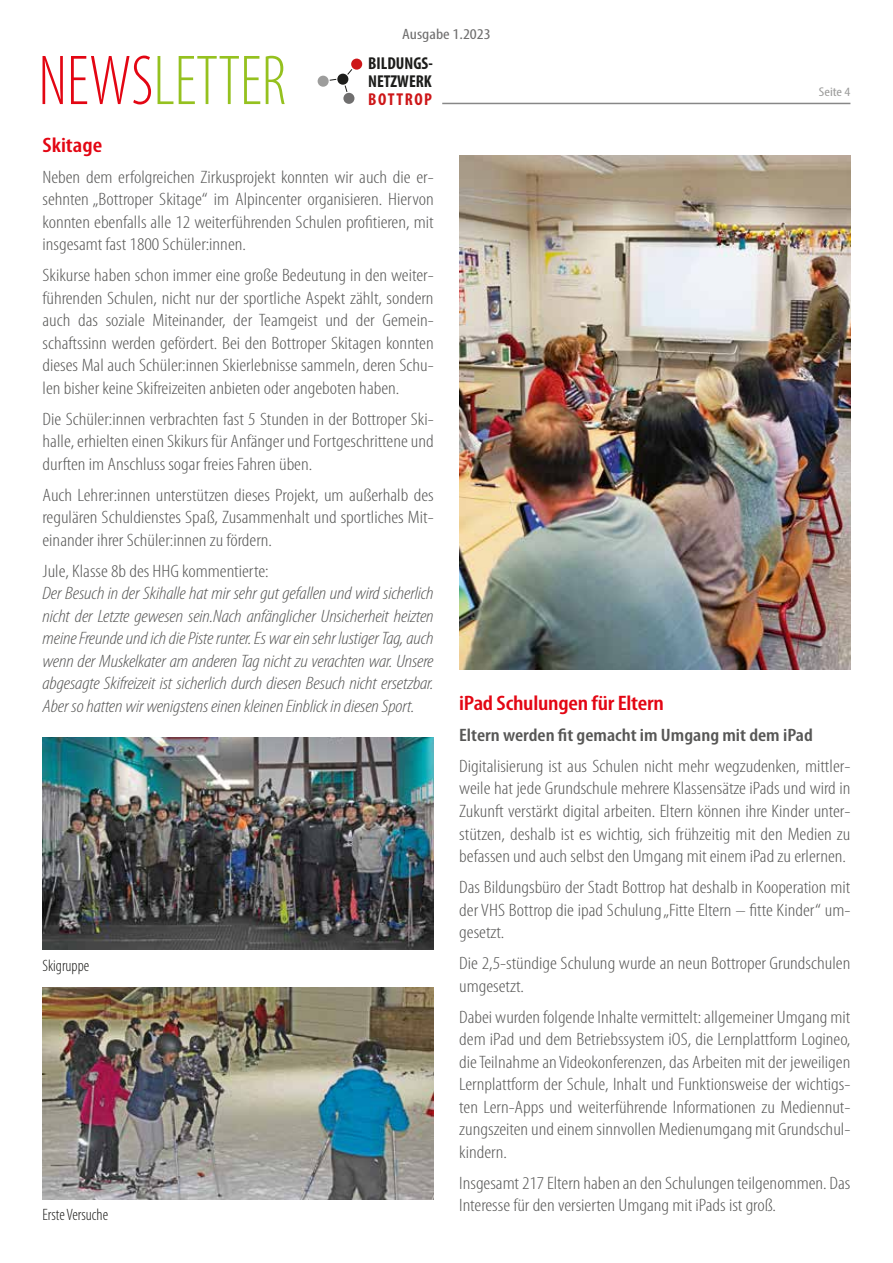
<style>
.page{position:relative;width:893px;height:1263px;background:#fff}
.page>*{position:absolute;margin:0;border:0;box-sizing:border-box;transform-origin:0 0}
.t1{font:600 condensed 21px "Myriad Pro";letter-spacing:-.01em;color:#e30613;scale:1.15 1}
.t2{font:300 condensed 18px/22.5px "Myriad Pro";color:#575756;text-align:justify;scale:1.15 1}
.t3{font:italic 300 condensed 18px/22.5px "Myriad Pro";letter-spacing:-.01em;color:#575756;text-align:justify;scale:1.15 1}
.t4{font:600 condensed 18px "Myriad Pro";color:#575756;scale:1.15 1}
.t5{font:700 condensed 17.25px/18px "Myriad Pro";color:#1d1d1b}
.t6{font:700 condensed 17.25px "Myriad Pro";letter-spacing:.09em;color:#cd1719}
.t7{font:300 condensed 16.5px "Myriad Pro";color:#1d1d1b}
.t8{font:condensed 15px "Myriad Pro";color:#706f6f;scale:1.2 1}
.t9{font:condensed 12.75px "Myriad Pro";color:#9d9d9c;scale:1.2 1}
</style>
<div class="page">
<hr style="left:442px;top:103px;width:408px;height:1px;background:#878787">
<svg style="left:158px;top:56px;width:127px;height:48px"></svg>
<svg style="left:43px;top:56px;width:108px;height:48px"></svg>
<div style="left:351px;top:59px;width:11px;height:11px;background:#cd1719;border-radius:50%"></div>
<div style="left:318px;top:76px;width:11px;height:11px;background:#9d9d9c;border-radius:50%"></div>
<div style="left:343px;top:93px;width:11px;height:11px;background:#706f6f;border-radius:50%"></div>
<div style="left:337px;top:74px;width:11px;height:11px;background:#1d1d1b;border-radius:50%"></div>
<svg style="left:347px;top:69px;width:6px;height:7px"></svg>
<svg style="left:329px;top:78px;width:8px;height:3px"></svg>
<svg style="left:344px;top:85px;width:4px;height:7px"></svg>
<img style="left:43px;top:737px;width:391px;height:213px">
<img style="left:43px;top:987px;width:391px;height:213px">
<img style="left:459px;top:155px;width:391px;height:515px">
<p class="t8" style="left:402px;top:25px;width:75px">Ausgabe 1.2023</p>
<p class="t5" style="left:368px;top:54px;width:66px">BILDUNGS-<br>NETZWERK</p>
<p class="t6" style="left:368px;top:88px;width:65px">BOTTROP</p>
<p class="t9" style="left:819px;top:84px;width:28px">Seite 4</p>
<p class="t1" style="left:43px;top:132px;width:53px">Skitage</p>
<p class="t2" style="left:43px;top:166px;width:342px">Neben dem erfolgreichen Zirkusprojekt konnten wir auch die er&shy;sehnten „Bottroper Skitage“ im Alpincenter organisieren. Hiervon konnten ebenfalls alle 12 weiterführenden Schulen profitieren, mit insgesamt fast 1800 Schüler:innen.</p>
<p class="t2" style="left:43px;top:264px;width:342px">Skikurse haben schon immer eine große Bedeutung in den weiter&shy;führenden Schulen, nicht nur der sportliche Aspekt zählt, sondern auch das soziale Miteinander, der Teamgeist und der Gemein&shy;schaftssinn werden gefördert. Bei den Bottroper Skitagen konnten dieses Mal auch Schüler:innen Skierlebnisse sammeln, deren Schu&shy;len bisher keine Skifreizeiten anbieten oder angeboten haben.</p>
<p class="t2" style="left:43px;top:408px;width:342px">Die Schüler:innen verbrachten fast 5 Stunden in der Bottroper Ski&shy;halle, erhielten einen Skikurs für Anfänger und Fortgeschrittene und durften im Anschluss sogar freies Fahren üben.</p>
<p class="t2" style="left:43px;top:484px;width:342px">Auch Lehrer:innen unterstützen dieses Projekt, um außerhalb des regulären Schuldienstes Spaß, Zusammenhalt und sportliches Mit&shy;einander ihrer Schüler:innen zu fördern.</p>
<p class="t2" style="left:43px;top:560px;width:198px">Jule, Klasse 8b des HHG kommentierte:</p>
<p class="t3" style="left:43px;top:582px;width:342px">Der Besuch in der Skihalle hat mir sehr gut gefallen und wird sicherlich nicht der Letzte gewesen sein.Nach anfänglicher Unsicherheit heizten meine Freunde und ich die Piste runter. Es war ein sehr lustiger Tag, auch wenn der Muskelkater am anderen Tag nicht zu verachten war. Unsere abgesagte Skifreizeit ist sicherlich durch diesen Besuch nicht ersetzbar.<br>Aber so hatten wir wenigstens einen kleinen Einblick in diesen Sport.</p>
<p class="t7" style="left:43px;top:956px;width:48px">Skigruppe</p>
<p class="t7" style="left:43px;top:1205px;width:67px">Erste Versuche</p>
<p class="t1" style="left:459px;top:690px;width:179px">iPad Schulungen für Eltern</p>
<p class="t4" style="left:459px;top:724px;width:309px">Eltern werden fit gemacht im Umgang mit dem iPad</p>
<p class="t2" style="left:459px;top:755px;width:342px">Digitalisierung ist aus Schulen nicht mehr wegzudenken, mittler&shy;weile hat jede Grundschule mehrere Klassensätze iPads und wird in Zukunft verstärkt digital arbeiten. Eltern können ihre Kinder unter&shy;stützen, deshalb ist es wichtig, sich frühzeitig mit den Medien zu befassen und auch selbst den Umgang mit einem iPad zu erlernen.</p>
<p class="t2" style="left:459px;top:876px;width:342px">Das Bildungsbüro der Stadt Bottrop hat deshalb in Kooperation mit der VHS Bottrop die ipad Schulung „Fitte Eltern – fitte Kinder“ um&shy;gesetzt.</p>
<p class="t2" style="left:459px;top:952px;width:342px">Die 2,5-stündige Schulung wurde an neun Bottroper Grundschulen umgesetzt.</p>
<p class="t2" style="left:459px;top:1005px;width:342px">Dabei wurden folgende Inhalte vermittelt: allgemeiner Umgang mit dem iPad und dem Betriebssystem iOS, die Lernplattform Logineo, die Teilnahme an Videokonferenzen, das Arbeiten mit der jeweiligen Lernplattform der Schule, Inhalt und Funktionsweise der wichtigs&shy;ten Lern-Apps und weiterführende Informationen zu Mediennut&shy;zungszeiten und einem sinnvollen Medienumgang mit Grundschul&shy;kindern.</p>
<p class="t2" style="left:459px;top:1171px;width:342px">Insgesamt 217 Eltern haben an den Schulungen teilgenommen. Das<br>Interesse für den versierten Umgang mit iPads ist groß.</p>
</div>
